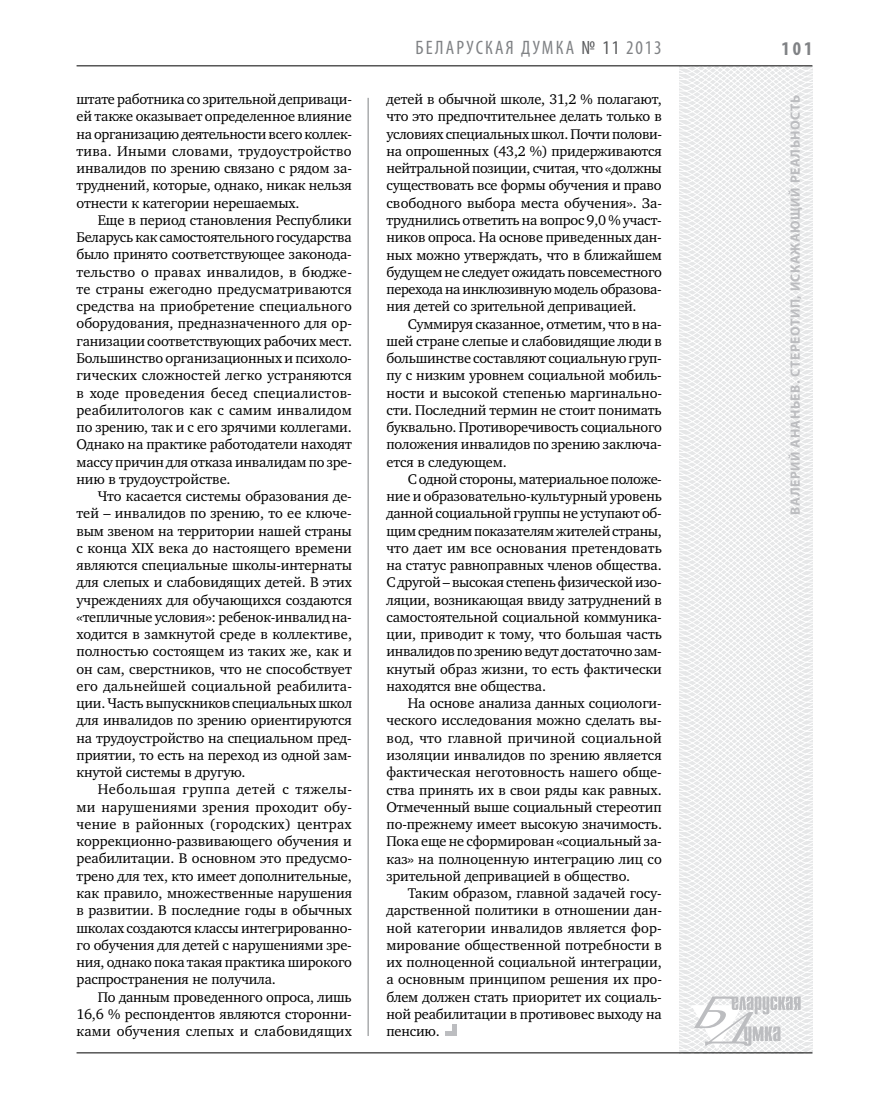
<style>
.page{position:relative;width:872px;height:1106px;background:#fff}
.page>*{position:absolute;margin:0;border:0;box-sizing:border-box;transform-origin:0 0}
.t1{font:condensed 19.5px "Myriad Pro";letter-spacing:.11em;color:#808285}
.t2{font:700 condensed 19.5px "Myriad Pro";color:#808285}
.t3{font:14.4px/17.2px "Charter C";letter-spacing:-.01em;color:#000;text-align:justify}
.t4{font:700 13.5px "Myriad Pro";letter-spacing:.04em;color:#bcbdc0}
.s1{color:#58595b}
</style>
<div class="page">
<hr style="left:368px;top:98px;width:1px;height:938px;background:#808285">
<svg style="left:621px;top:65px;width:192px;height:989px"></svg>
<svg style="left:691px;top:996px;width:109px;height:53px"></svg>
<hr style="left:77px;top:65px;width:735px;height:1px;background:#000">
<hr style="left:77px;top:1052px;width:735px;height:1px;background:#000">
<hr style="left:452px;top:1024px;width:4px;height:12px;background:#bcbdc0">
<div style="left:445px;top:1031px;width:11px;height:5px;background:#bcbdc0"></div>
<p class="t3" style="left:77px;top:91px;width:277px">штате работника со зрительной деприваци&shy;ей также оказывает определенное влияние на организацию деятельности всего коллек&shy;тива. Иными словами, трудоустройство инвалидов по зрению связано с рядом за&shy;труднений, которые, однако, никак нельзя отнести к категории нерешаемых.</p>
<p class="t3" style="left:77px;top:211px;width:277px;text-indent:21px">Еще в период становления Республики Беларусь как самостоятельного государства было принято соответствующее законода&shy;тельство о правах инвалидов, в бюдже&shy;те страны ежегодно предусматриваются средства на приобретение специального оборудования, предназначенного для ор&shy;ганизации соответствующих рабочих мест.<br>Большинство организационных и психоло&shy;гических сложностей легко устраняются в ходе проведения бесед специалистов&shy;реабилитологов как с самим инвалидом по зрению, так и с его зрячими коллегами.<br>Однако на практике работодатели находят массу причин для отказа инвалидам по зре&shy;нию в трудоустройстве.</p>
<p class="t3" style="left:77px;top:487px;width:277px;text-indent:21px">Что касается системы образования де&shy;тей – инвалидов по зрению, то ее ключе&shy;вым звеном на территории нашей страны с конца XIX века до настоящего времени являются специальные школы-интернаты для слепых и слабовидящих детей. В этих учреждениях для обучающихся создаются «тепличные условия»: ребенок-инвалид на&shy;ходится в замкнутой среде в коллективе, полностью состоящем из таких же, как и он сам, сверстников, что не способствует его дальнейшей социальной реабилита&shy;ции. Часть выпускников специальных школ для инвалидов по зрению ориентируются на трудоустройство на специальном пред&shy;приятии, то есть на переход из одной зам&shy;кнутой системы в другую.</p>
<p class="t3" style="left:77px;top:781px;width:277px;text-indent:21px">Небольшая группа детей с тяжелы&shy;ми нарушениями зрения проходит обу&shy;чение в районных (городских) центрах коррекционно-развивающего обучения и реабилитации. В основном это предусмо&shy;трено для тех, кто имеет дополнительные, как правило, множественные нарушения в развитии. В последние годы в обычных школах создаются классы интегрированно&shy;го обучения для детей с нарушениями зре&shy;ния, однако пока такая практика широкого распространения не получила.</p>
<p class="t3" style="left:77px;top:988px;width:277px;text-indent:21px">По данным проведенного опроса, лишь 16,6 % респондентов являются сторонни&shy;ками обучения слепых и слабовидящих</p>
<h1 class="t1" style="left:415px;top:36px;width:248px">БЕЛА РУСКАЯ ДУМКА <span class="s1">№ 11</span> 2013</h1>
<h1 class="t2" style="left:781px;top:37px;width:32px">101</h1>
<p class="t3" style="left:386px;top:91px;width:277px">детей в обычной школе, 31,2 % полагают, что это предпочтительнее делать только в условиях специальных школ. Почти полови&shy;на опрошенных (43,2 %) придерживаются нейтральной позиции, считая, что «должны существовать все формы обучения и право свободного выбора места обучения». За&shy;труднились ответить на вопрос 9,0 % участ&shy;ников опроса. На основе приведенных дан&shy;ных можно утверждать, что в ближайшем будущем не следует ожидать повсеместного перехода на инклюзивную модель образова&shy;ния детей со зрительной депривацией.</p>
<p class="t3" style="left:386px;top:315px;width:277px;text-indent:21px">Суммируя сказанное, отметим, что в на&shy;шей стране слепые и слабовидящие люди в большинстве составляют социальную груп&shy;пу с низким уровнем социальной мобиль&shy;ности и высокой степенью маргинально&shy;сти. Последний термин не стоит понимать буквально. Противоречивость социального положения инвалидов по зрению заключа&shy;ется в следующем.</p>
<p class="t3" style="left:386px;top:470px;width:277px;text-indent:21px">С одной стороны, материальное положе&shy;ние и образовательно-культурный уровень данной социальной группы не уступают об&shy;щим средним показателям жителей страны, что дает им все основания претендовать на статус равноправных членов общества.<br>С другой – высокая степень физической изо&shy;ляции, возникающая ввиду затруднений в самостоятельной социальной коммуника&shy;ции, приводит к тому, что большая часть инвалидов по зрению ведут достаточно зам&shy;кнутый образ жизни, то есть фактически находятся вне общества.</p>
<p class="t3" style="left:386px;top:695px;width:277px;text-indent:21px">На основе анализа данных социологи&shy;ческого исследования можно сделать вы&shy;вод, что главной причиной социальной изоляции инвалидов по зрению является фактическая неготовность нашего обще&shy;ства принять их в свои ряды как равных.<br>Отмеченный выше социальный стереотип по-прежнему имеет высокую значимость.<br>Пока еще не сформирован «социальный за&shy;каз» на полноценную интеграцию лиц со зрительной депривацией в общество.</p>
<p class="t3" style="left:386px;top:884px;width:277px;text-indent:21px">Таким образом, главной задачей госу&shy;дарственной политики в отношении дан&shy;ной категории инвалидов является фор&shy;мирование общественной потребности в их полноценной социальной интеграции, а основным принципом решения их про&shy;блем должен стать приоритет их социаль&shy;ной реабилитации в противовес выходу на пенсию.</p>
<p class="t4" style="left:786px;top:514px;width:421px;rotate:-90deg">Валерий Ананьев. Стереотип, искажающий реальность</p>
</div>
